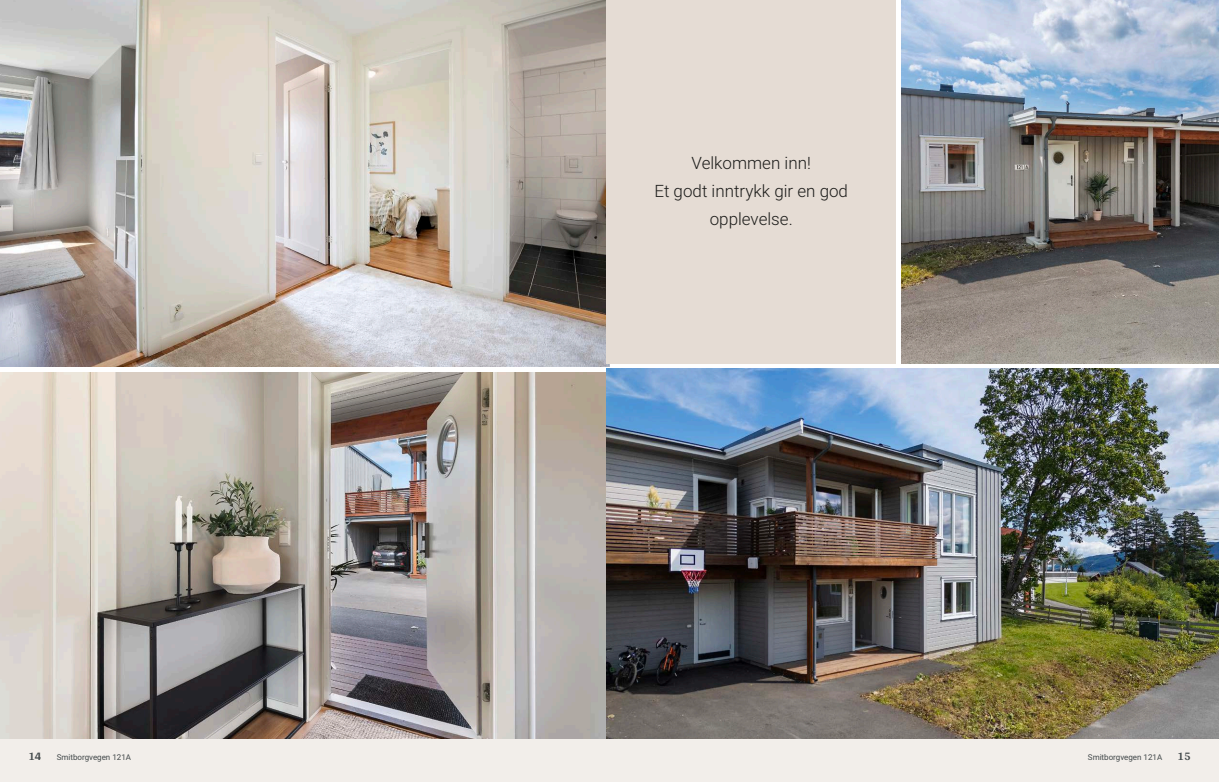
<style>
.page{position:relative;width:1219px;height:782px;background:#fff}
.page>*{position:absolute;margin:0;border:0;box-sizing:border-box;transform-origin:0 0}
.t1{font:300 17px/28px "Roboto";color:#1d1d1b;text-align:center}
.t2{font:700 12px "Arya";color:#414749}
.t3{font:8px "Roboto";color:#414749}
</style>
<div class="page">
<img style="left:0;top:0;width:609px;height:367px">
<img style="left:0;top:372px;width:607px;height:367px">
<div style="left:0;top:739px;width:609px;height:42px;background:#f2eeea"></div>
<img style="left:607px;top:369px;width:612px;height:370px">
<img style="left:901px;top:0;width:318px;height:363px">
<div style="left:607px;top:739px;width:612px;height:42px;background:#f2eeea"></div>
<div style="left:607px;top:0;width:289px;height:363px;background:#e5dcd4"></div>
<p class="t1" style="left:654px;top:148px;width:195px">Velkommen inn!<br>Et godt inntrykk gir en god opplevelse.</p>
<p class="t2" style="left:28px;top:749px;width:15px">14</p>
<p class="t3" style="left:57px;top:751px;width:76px">Smitborgvegen 121A</p>
<p class="t3" style="left:1088px;top:751px;width:76px">Smitborgvegen 121A</p>
<p class="t2" style="left:1177px;top:749px;width:15px">15</p>
</div>
